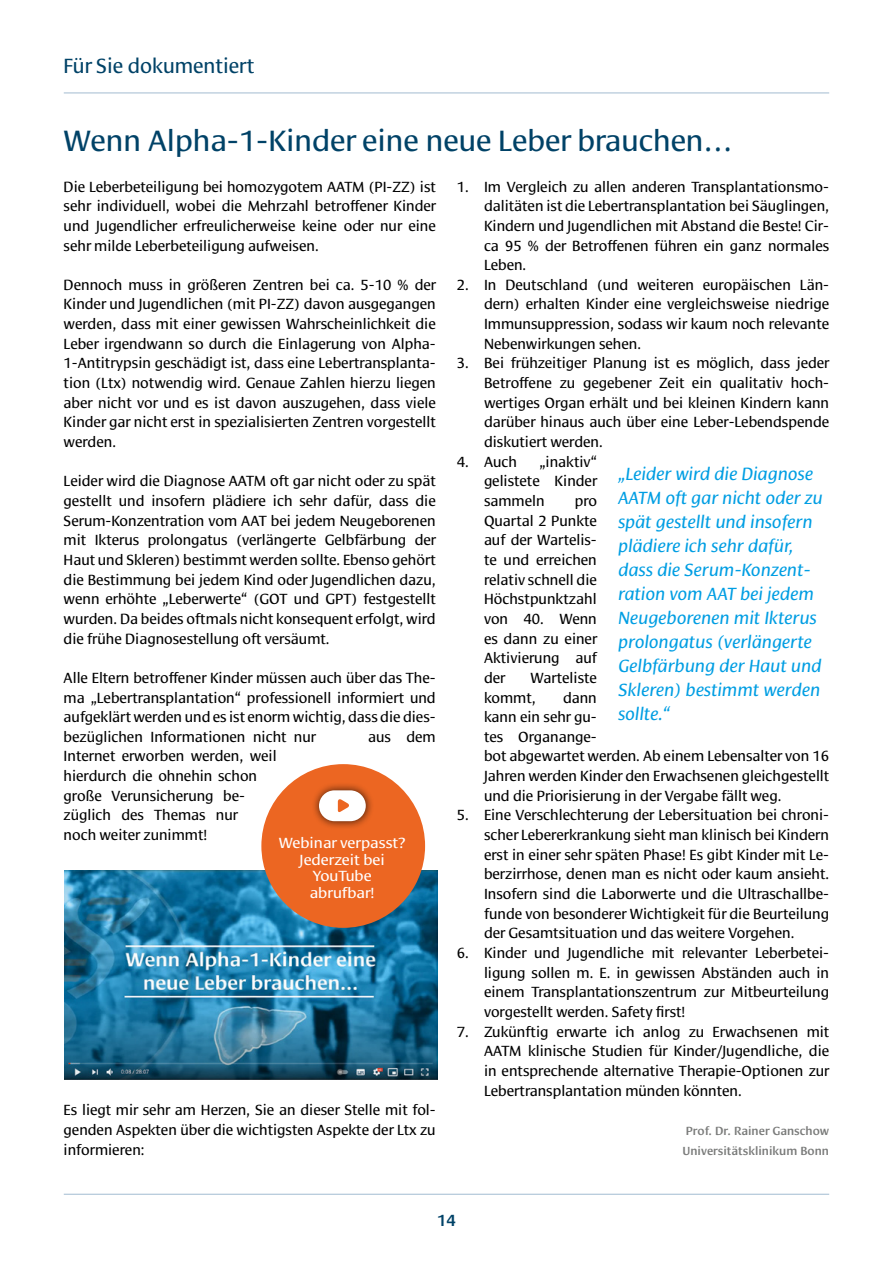
<style>
.page{position:relative;width:893px;height:1263px;background:#fff}
.page>*{position:absolute;margin:0;border:0;box-sizing:border-box;transform-origin:0 0}
.t1{font:30px "Cora Basic";color:#004267}
.t2{font:21px "Cora Basic";color:#004267;scale:.94 1}
.t3{font:italic 18px/24px "Cora Basic";color:#009ee3;scale:.94 1}
.t4{font:500 16.5px "Cora Basic";color:#004267;scale:.94 1}
.t5{font:15px/19.6px "Cora Basic";color:#000;text-align:justify;scale:.94 1}
.t6{font:15px/16.5px "Cora Basic";color:#fff;text-align:center}
.t7{font:500 12px/19.6px "Cora Basic";color:#7a7b7a;scale:.94 1}
</style>
<div class="page">
<hr style="left:64px;top:93px;width:765px;height:1px;background:#a2bbd1">
<hr style="left:64px;top:1194px;width:765px;height:1px;background:#a2bbd1">
<img style="left:64px;top:870px;width:373px;height:210px">
<div style="left:261px;top:764px;width:164px;height:164px;background:#ec6622;border-radius:50%"></div>
<div style="left:311px;top:782px;width:63px;height:48px;background:#000;opacity:.75"></div>
<div style="left:319px;top:790px;width:47px;height:31px;background:#fff;border-radius:15px"></div>
<svg style="left:338px;top:799px;width:11px;height:13px"></svg>
<h2 class="t2" style="left:64px;top:54px;width:205px">Für Sie dokumentiert</h2>
<h1 class="t1" style="left:64px;top:123px;width:670px">Wenn Alpha-1-Kinder eine neue Leber brauchen…</h1>
<p class="t5" style="left:64px;top:177px;width:398px">Die Leberbeteiligung bei homozygotem AATM (PI-ZZ) ist sehr individuell, wobei die Mehrzahl betroffener Kinder und Jugendlicher erfreulicherweise keine oder nur eine sehr milde Leberbeteiligung aufweisen.</p>
<p class="t5" style="left:64px;top:275px;width:398px">Dennoch muss in größeren Zentren bei ca. 5-10 % der Kinder und Jugendlichen (mit PI-ZZ) davon ausgegangen werden, dass mit einer gewissen Wahrscheinlichkeit die Leber irgendwann so durch die Einlagerung von Alpha-1-Antitrypsin geschädigt ist, dass eine Lebertransplanta&shy;tion (Ltx) notwendig wird. Genaue Zahlen hierzu liegen aber nicht vor und es ist davon auszugehen, dass viele Kinder gar nicht erst in spezialisierten Zentren vorgestellt werden.</p>
<p class="t5" style="left:64px;top:471px;width:398px">Leider wird die Diagnose AATM oft gar nicht oder zu spät gestellt und insofern plädiere ich sehr dafür, dass die Serum-Konzentration vom AAT bei jedem Neugeborenen mit Ikterus prolongatus (verlängerte Gelbfärbung der Haut und Skleren) bestimmt werden sollte. Ebenso gehört die Bestimmung bei jedem Kind oder Jugendlichen dazu, wenn erhöhte „Leberwerte“ (GOT und GPT) festgestellt wurden. Da beides oftmals nicht konsequent erfolgt, wird die frühe Diagnosestellung oft versäumt.</p>
<p class="t5" style="left:64px;top:668px;width:397px">Alle Eltern betroffener Kinder müssen auch über das The&shy;ma „Lebertransplantation“ professionell informiert und aufgeklärt werden und es ist enorm wichtig, dass die dies&shy;bezüglichen Informationen nicht nur</p>
<p class="t5" style="left:368px;top:727px;width:73px">aus dem</p>
<p class="t5" style="left:64px;top:746px;width:228px;text-align:left">Internet erworben werden, weil hierdurch die ohnehin schon große Verunsicherung be&shy;züglich des Themas nur<br>noch weiter zunimmt!</p>
<p class="t6" style="left:279px;top:835px;width:128px">Webinar verpasst?<br>Jederzeit bei<br>YouTube abrufbar!</p>
<p class="t5" style="left:64px;top:1100px;width:397px">Es liegt mir sehr am Herzen, Sie an dieser Stelle mit fol&shy;genden Aspekten über die wichtigsten Aspekte der Ltx zu informieren:</p>
<p class="t5" style="left:484px;top:177px;width:369px;text-indent:-27px">1. Im Vergleich zu allen anderen Transplantationsmo&shy;dalitäten ist die Lebertransplantation bei Säuglingen, Kindern und Jugendlichen mit Abstand die Beste! Cir&shy;ca 95 % der Betroffenen führen ein ganz normales Leben.</p>
<p class="t5" style="left:484px;top:275px;width:369px;text-indent:-27px">2. In Deutschland (und weiteren europäischen Län&shy;dern) erhalten Kinder eine vergleichsweise niedrige Immunsuppression, sodass wir kaum noch relevante Nebenwirkungen sehen.</p>
<p class="t5" style="left:484px;top:353px;width:369px;text-indent:-27px">3. Bei frühzeitiger Planung ist es möglich, dass jeder Betroffene zu gegebener Zeit ein qualitativ hoch&shy;wertiges Organ erhält und bei kleinen Kindern kann darüber hinaus auch über eine Leber-Lebendspende diskutiert werden.</p>
<p class="t5" style="left:457px;top:452px;width:65px">4. Auch</p>
<p class="t5" style="left:484px;top:452px;width:122px;text-indent:55px">„inaktiv“ gelistete Kinder sammeln</p>
<p class="t3" style="left:618px;top:461px;width:219px">„Leider wird die Diagnose<br>AATM oft gar nicht oder zu spät gestellt und insofern plädiere ich sehr dafür, dass die Serum-Konzent&shy;ration vom AAT bei jedem<br>Neugeborenen mit Ikterus prolongatus (verlängerte<br>Gelbfärbung der Haut und<br>Skleren) bestimmt werden sollte.“</p>
<p class="t5" style="left:484px;top:491px;width:122px;text-indent:91px">pro Quartal 2 Punkte auf der Wartelis&shy;te und erreichen relativ schnell die Höchstpunktzahl von 40. Wenn es dann zu einer Aktivierung auf der</p>
<p class="t5" style="left:484px;top:668px;width:122px;text-indent:46px">Warteliste kommt,</p>
<p class="t5" style="left:484px;top:688px;width:369px;text-align:left;text-indent:79px">dann<br>kann ein sehr gu-<br>tes Organange-<br>bot abgewartet werden. Ab einem Lebensalter von 16<br>Jahren werden Kinder den Erwachsenen gleichgestellt und die Priorisierung in der Vergabe fällt weg.</p>
<p class="t5" style="left:484px;top:805px;width:369px;text-indent:-27px">5. Eine Verschlechterung der Lebersituation bei chroni&shy;scher Lebererkrankung sieht man klinisch bei Kindern erst in einer sehr späten Phase! Es gibt Kinder mit Le&shy;berzirrhose, denen man es nicht oder kaum ansieht.<br>Insofern sind die Laborwerte und die Ultraschallbe&shy;funde von besonderer Wichtigkeit für die Beurteilung der Gesamtsituation und das weitere Vorgehen.</p>
<p class="t5" style="left:484px;top:943px;width:369px;text-indent:-27px">6. Kinder und Jugendliche mit relevanter Leberbetei&shy;ligung sollen m. E. in gewissen Abständen auch in einem Transplantationszentrum zur Mitbeurteilung vorgestellt werden. Safety first!</p>
<p class="t5" style="left:484px;top:1022px;width:369px;text-indent:-27px">7. Zukünftig erwarte ich anlog zu Erwachsenen mit AATM klinische Studien für Kinder/Jugendliche, die in entsprechende alternative Therapie-Optionen zur Lebertransplantation münden könnten.</p>
<p class="t7" style="left:682px;top:1121px;width:158px">Prof. Dr. Rainer Ganschow<br>Universitätsklinikum Bonn</p>
<p class="t4" style="left:437px;top:1210px;width:21px">14</p>
</div>
